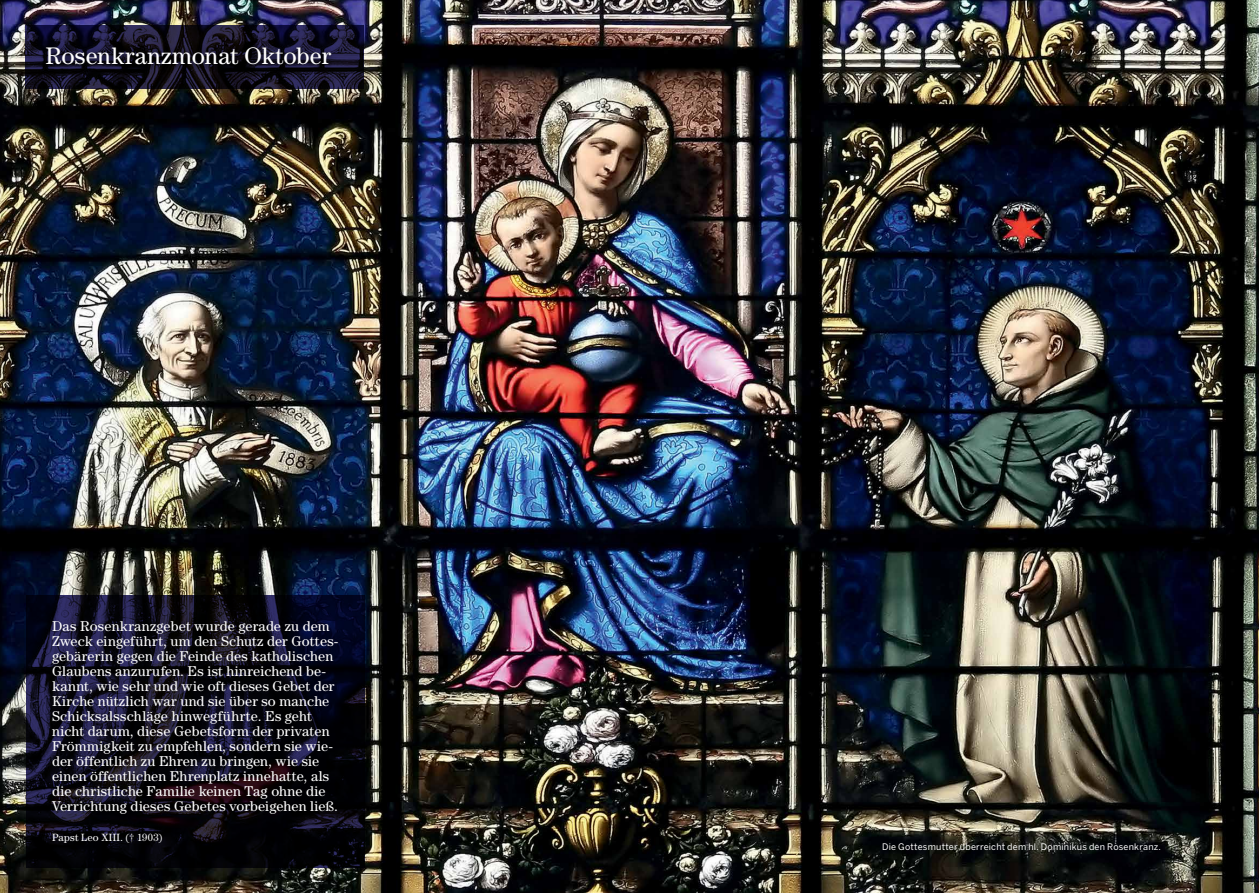
<style>
.page{position:relative;width:1259px;height:893px;background:#fff}
.page>*{position:absolute;margin:0;border:0;box-sizing:border-box;transform-origin:0 0}
.t1{font:24px "Century Std";letter-spacing:.005em;color:#fff}
.t2{font:14.25px/15px "Century Std";letter-spacing:.01em;color:#fff}
.t3{font:10.5px "Century Std";letter-spacing:.025em;color:#fff}
.t4{font:9px "Benton Sans";letter-spacing:.02em;color:#fff}
</style>
<div class="page">
<img style="left:0;top:0;width:1259px;height:893px">
<svg style="left:27px;top:595px;width:338px;height:272px;background:#0b0a17"></svg>
<svg style="left:26px;top:26px;width:338px;height:63px;background:#151328"></svg>
<svg style="left:40px;top:41px;width:298px;height:31px;background:#100e1d"></svg>
<h1 class="t1" style="left:45px;top:42px;width:287px">Rosenkranzmonat Oktober</h1>
<p class="t2" style="left:52px;top:618px;width:287px">Das Rosenkranzgebet wurde gerade zu dem Zweck eingeführt, um den Schutz der Gottes&shy;gebärerin gegen die Feinde des katholischen Glaubens anzurufen. Es ist hinreichend be&shy;kannt, wie sehr und wie oft dieses Gebet der Kirche nützlich war und sie über so manche Schicksalsschläge hinwegführte. Es geht nicht darum, diese Gebetsform der privaten Frömmigkeit zu empfehlen, sondern sie wie&shy;der öffentlich zu Ehren zu bringen, wie sie einen öffentlichen Ehrenplatz innehatte, als die christliche Familie keinen Tag ohne die Verrichtung dieses Gebetes vorbeigehen ließ.</p>
<p class="t3" style="left:52px;top:831px;width:112px">Papst Leo XIII. († 1903)</p>
<p class="t4" style="left:882px;top:842px;width:280px">Die Gottesmutter überreicht dem hl. Dominikus den Rosenkranz.</p>
</div>
